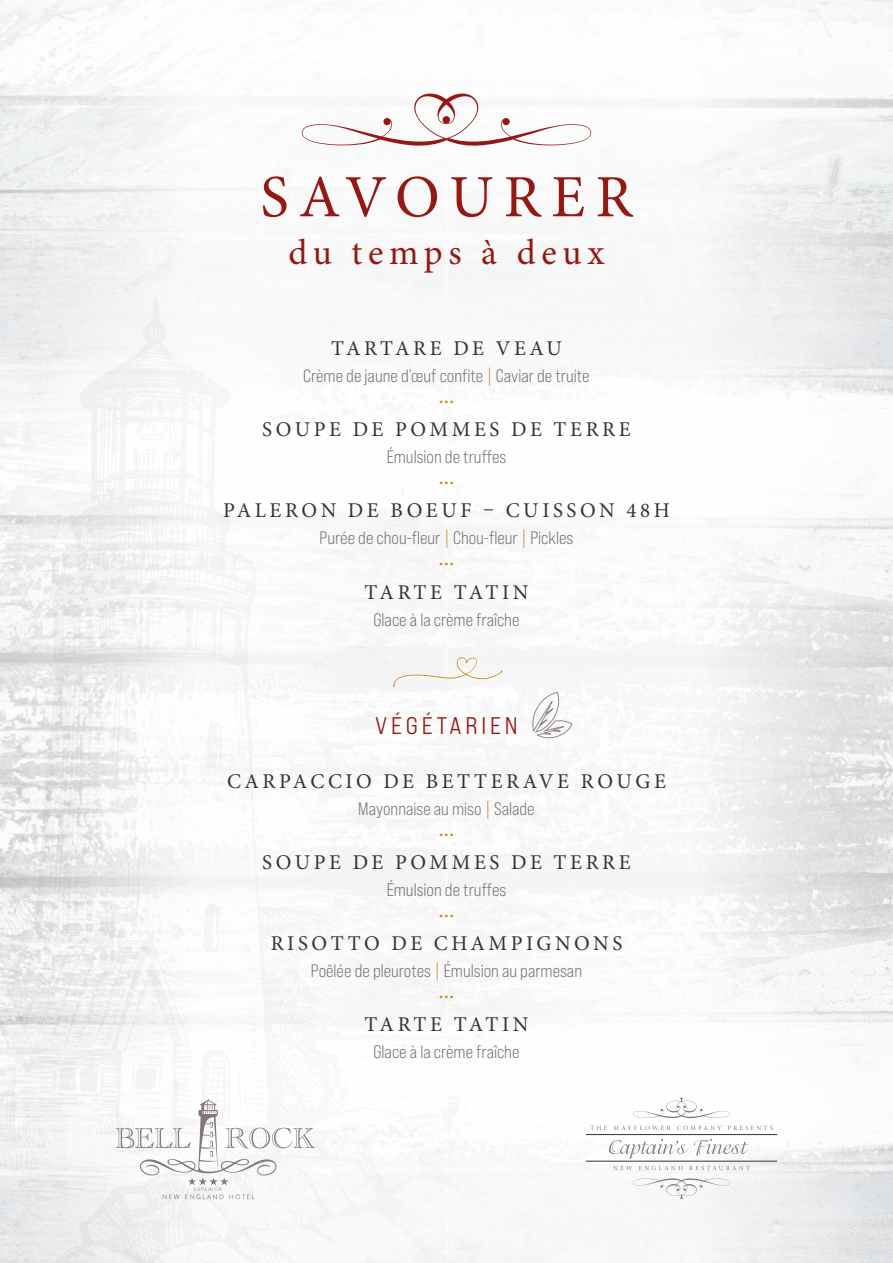
<style>
.page{position:relative;width:893px;height:1263px;background:#fff}
.page>*{position:absolute;margin:0;border:0;box-sizing:border-box;transform-origin:0 0}
.t1{font:60px "Minion Pro";letter-spacing:.17em;color:#941914}
.t2{font:36px "Minion Pro";letter-spacing:.16em;color:#941914}
.t3{font:24px "Bebas Neue Pro Exp Md";letter-spacing:.16em;color:#941914}
.t4{font:21px "Minion Pro";letter-spacing:.17em;color:#3a3032}
.t5{font:500 21px "Corporate S Pro";color:#c58511}
.t6{font:18px "Bebas Neue Pro Sm E Bk";color:#716567}
.s1{color:#c58511}
</style>
<div class="page">
<img style="left:0;top:264px;width:893px;height:999px">
<svg style="left:532px;top:691px;width:41px;height:49px"></svg>
<svg style="left:393px;top:657px;width:109px;height:30px"></svg>
<svg style="left:633px;top:1178px;width:97px;height:21px"></svg>
<svg style="left:633px;top:1097px;width:97px;height:21px"></svg>
<svg style="left:613px;top:1166px;width:137px;height:4px"></svg>
<svg style="left:590px;top:1125px;width:183px;height:5px"></svg>
<hr style="left:586px;top:1134px;width:191px;height:1px;background:#3a3032">
<hr style="left:586px;top:1161px;width:191px;height:1px;background:#3a3032">
<svg style="left:609px;top:1139px;width:139px;height:20px"></svg>
<svg style="left:116px;top:1098px;width:199px;height:101px"></svg>
<svg style="left:301px;top:93px;width:291px;height:53px"></svg>
<p class="t1" style="left:260px;top:157px;width:374px">SAVOURER</p>
<p class="t2" style="left:288px;top:229px;width:318px">du temps à deux</p>
<p class="t4" style="left:331px;top:335px;width:232px">TARTARE DE VEAU</p>
<p class="t6" style="left:303px;top:366px;width:288px">Crème de jaune d’œuf confite <span class="s1">|</span> Caviar de truite</p>
<p class="t5" style="left:438px;top:381px;width:18px">...</p>
<p class="t4" style="left:262px;top:416px;width:370px">SOUPE DE POMMES DE TERRE</p>
<p class="t6" style="left:387px;top:447px;width:121px">Émulsion de truffes</p>
<p class="t5" style="left:438px;top:462px;width:18px">...</p>
<p class="t4" style="left:223px;top:497px;width:448px">PALERON DE BOEUF – CUISSON 48H</p>
<p class="t6" style="left:320px;top:528px;width:255px">Purée de chou-fleur <span class="s1">|</span> Chou-fleur <span class="s1">|</span> Pickles</p>
<p class="t5" style="left:438px;top:543px;width:18px">...</p>
<p class="t4" style="left:365px;top:578px;width:165px">TARTE TATIN</p>
<p class="t6" style="left:373px;top:609px;width:147px">Glace à la crème fraîche</p>
<p class="t3" style="left:375px;top:710px;width:144px">VÉGÉTARIEN</p>
<p class="t4" style="left:227px;top:767px;width:440px">CARPACCIO DE BETTERAVE ROUGE</p>
<p class="t6" style="left:358px;top:798px;width:178px">Mayonnaise au miso <span class="s1">|</span> Salade</p>
<p class="t5" style="left:438px;top:813px;width:18px">...</p>
<p class="t4" style="left:262px;top:848px;width:370px">SOUPE DE POMMES DE TERRE</p>
<p class="t6" style="left:387px;top:879px;width:121px">Émulsion de truffes</p>
<p class="t5" style="left:438px;top:894px;width:18px">...</p>
<p class="t4" style="left:271px;top:929px;width:353px">RISOTTO DE CHAMPIGNONS</p>
<p class="t6" style="left:311px;top:960px;width:273px">Poêlée de pleurotes <span class="s1">|</span> Émulsion au parmesan</p>
<p class="t5" style="left:438px;top:975px;width:18px">...</p>
<p class="t4" style="left:365px;top:1010px;width:165px">TARTE TATIN</p>
<p class="t6" style="left:373px;top:1041px;width:147px">Glace à la crème fraîche</p>
</div>
